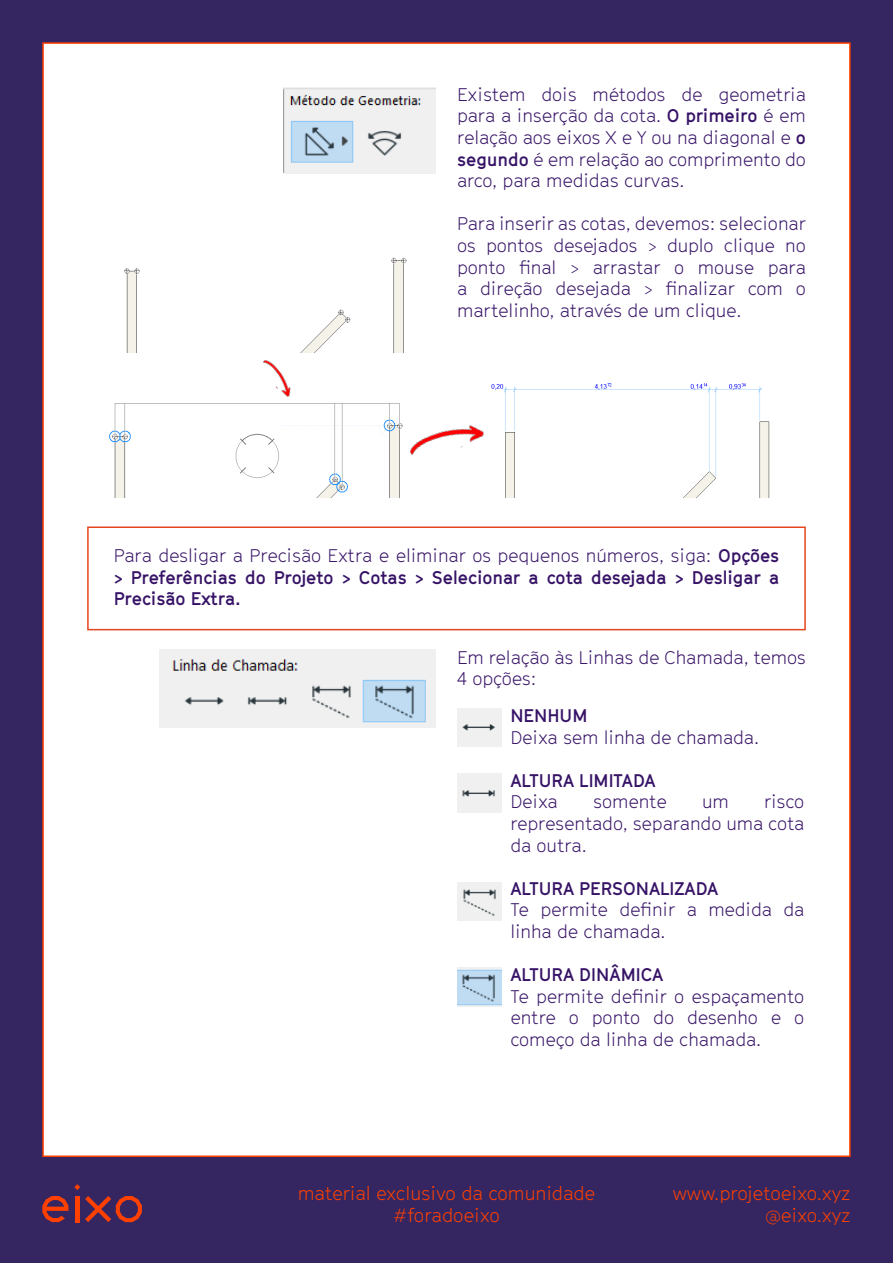
<style>
.page{position:relative;width:893px;height:1263px;background:#fff}
.page>*{position:absolute;margin:0;border:0;box-sizing:border-box;transform-origin:0 0}
.t1{font:300 18.6px/22.4px "GT Cinetype";color:#ff4000;text-align:right}
.t2{font:300 18px/21.6px "GT Cinetype";color:#361366;text-align:justify}
.t3{font:700 18px/21.6px "GT Cinetype";color:#361366;text-align:justify}
.s1{font-weight:700}
.s2{font-weight:300}
</style>
<div class="page">
<div style="left:0;top:0;width:42px;height:1263px;background:#352662"></div>
<div style="left:851px;top:0;width:42px;height:1263px;background:#352662"></div>
<div style="left:31px;top:0;width:862px;height:42px;background:#352662"></div>
<div style="left:31px;top:1157px;width:862px;height:106px;background:#352662"></div>
<div style="left:87px;top:526px;width:719px;height:104px;border:2px solid #e4451e"></div>
<img style="left:124px;top:257px;width:283px;height:96px">
<img style="left:109px;top:403px;width:294px;height:94px">
<img style="left:491px;top:383px;width:279px;height:114px">
<img style="left:284px;top:87px;width:152px;height:87px">
<img style="left:159px;top:650px;width:277px;height:78px">
<div style="left:457px;top:708px;width:45px;height:39px;background:#f0f0f0"></div>
<img style="left:457px;top:774px;width:45px;height:38px">
<img style="left:457px;top:882px;width:45px;height:39px">
<img style="left:457px;top:968px;width:45px;height:38px">
<img style="left:263px;top:360px;width:28px;height:37px">
<img style="left:410px;top:425px;width:74px;height:30px">
<svg style="left:42px;top:1196px;width:26px;height:26px"></svg>
<svg style="left:74px;top:1184px;width:6px;height:6px"></svg>
<hr style="left:75px;top:1196px;width:4px;height:26px;background:#ff4000">
<svg style="left:85px;top:1196px;width:57px;height:26px"></svg>
<p class="t2" style="left:457px;top:83px;width:350px">Existem dois métodos de geometria para a inserção da cota. <span class="s1">O primeiro</span> é em relação aos eixos X e Y ou na diagonal e <span class="s1">o segundo</span> é em relação ao comprimento do arco, para medidas curvas.</p>
<p class="t2" style="left:457px;top:213px;width:350px">Para inserir as cotas, devemos: selecionar os pontos desejados &gt; duplo clique no ponto fnal &gt; arrastar o mouse para a direção desejada &gt; fnalizar com o martelinho, através de um clique.</p>
<p class="t3" style="left:114px;top:545px;width:667px"><span class="s2">Para desligar a Precisão Extra e eliminar os pequenos números, siga:</span> Opções &gt; Preferências do Projeto &gt; Cotas &gt; Selecionar a cota desejada &gt; Desligar a Precisão Extra.</p>
<p class="t2" style="left:457px;top:646px;width:350px">Em relação às Linhas de Chamada, temos<br>4 opções:</p>
<p class="t3" style="left:510px;top:704px;width:79px">NENHUM</p>
<p class="t2" style="left:510px;top:726px;width:250px">Deixa sem linha de chamada.</p>
<p class="t3" style="left:510px;top:769px;width:147px">ALTURA LIMITADA</p>
<p class="t2" style="left:510px;top:791px;width:49px">Deixa</p>
<p class="t2" style="left:593px;top:791px;width:75px">somente</p>
<p class="t2" style="left:702px;top:791px;width:28px">um</p>
<p class="t2" style="left:510px;top:791px;width:295px;text-indent:254px">risco representado, separando uma cota da outra.</p>
<p class="t3" style="left:510px;top:877px;width:210px">ALTURA PERSONALIZADA</p>
<p class="t2" style="left:510px;top:899px;width:295px">Te permite defnir a medida da linha de chamada.</p>
<p class="t3" style="left:510px;top:964px;width:155px">ALTURA DINÂMICA</p>
<p class="t2" style="left:510px;top:985px;width:295px">Te permite defnir o espaçamento entre o ponto do desenho e o começo da linha de chamada.</p>
<p class="t1" style="left:298px;top:1182px;width:299px;text-align:center">material exclusivo da comunidade #foradoeixo</p>
<p class="t1" style="left:673px;top:1182px;width:179px">www.projetoeixo.xyz @eixo.xyz</p>
</div>
